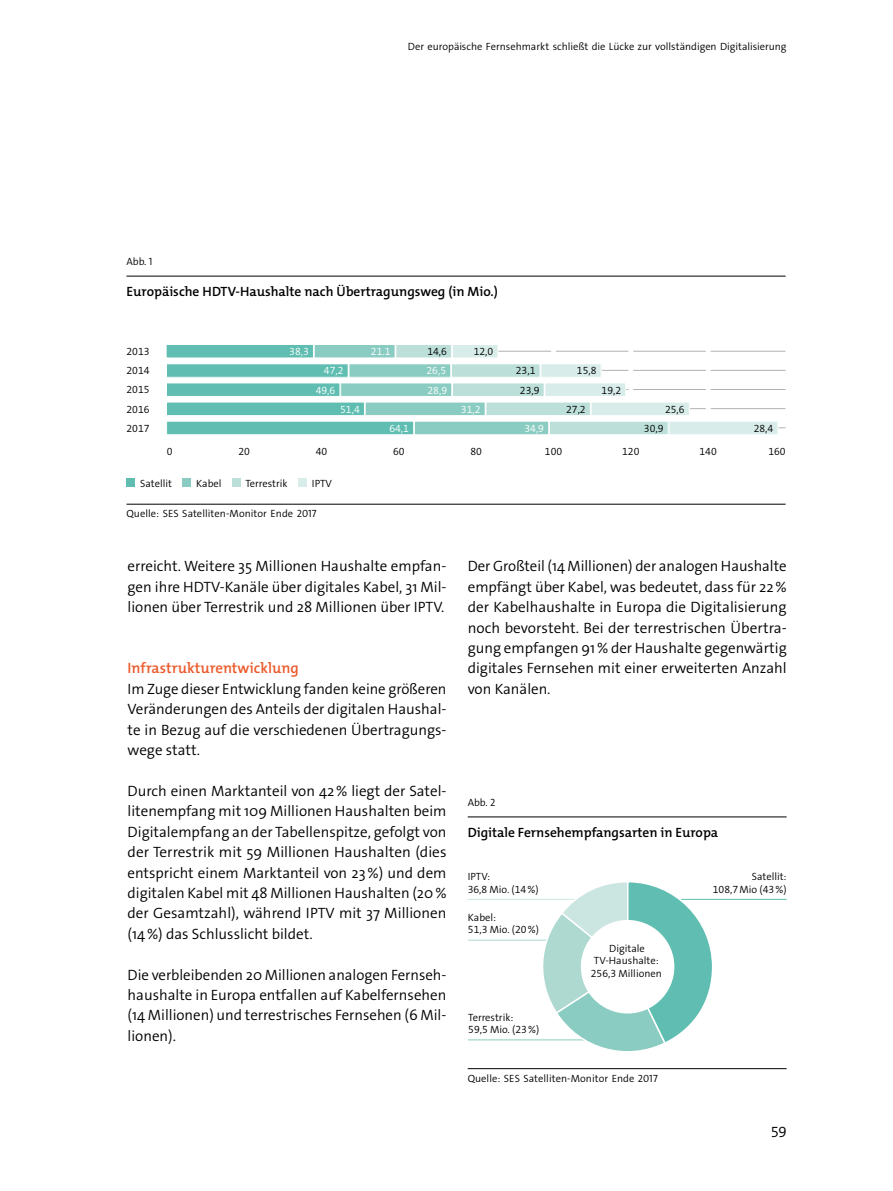
<style>
.page{position:relative;width:893px;height:1191px;background:#fff}
.page>*{position:absolute;margin:0;border:0;box-sizing:border-box;transform-origin:0 0}
.Fließtext{font:300 15px/20.4px "The Sans Os F";color:#000;text-align:justify}
.Zwischenüberschrift{font:600 15px "The Mix Os F";color:#eb5a2b}
.t1{font:600 13.5px "The Mix Os F";color:#000}
.Kolumnentitel_rechts{font:300 10.5px/12.6px "The Sans Os F";color:#000}
.t2{font:300 10.5px/19.2px "The Sans Os F";color:#fff}
</style>
<div class="page">
<hr style="left:478px;top:351px;width:73px;height:1px;background:#b1b2b3">
<hr style="left:556px;top:351px;width:73px;height:1px;background:#b1b2b3">
<hr style="left:633px;top:351px;width:73px;height:1px;background:#b1b2b3">
<hr style="left:710px;top:351px;width:75px;height:1px;background:#b1b2b3">
<hr style="left:556px;top:370px;width:73px;height:1px;background:#b1b2b3">
<hr style="left:633px;top:370px;width:73px;height:1px;background:#b1b2b3">
<hr style="left:710px;top:370px;width:75px;height:1px;background:#b1b2b3">
<hr style="left:556px;top:389px;width:73px;height:1px;background:#b1b2b3">
<hr style="left:633px;top:389px;width:73px;height:1px;background:#b1b2b3">
<hr style="left:710px;top:389px;width:75px;height:1px;background:#b1b2b3">
<hr style="left:633px;top:408px;width:73px;height:1px;background:#b1b2b3">
<hr style="left:710px;top:408px;width:75px;height:1px;background:#b1b2b3">
<hr style="left:710px;top:427px;width:75px;height:1px;background:#b1b2b3">
<hr style="left:126px;top:276px;width:660px;height:1px;background:#000">
<div style="left:166px;top:344px;width:147px;height:14px;background:#5fbeb1"></div>
<div style="left:166px;top:344px;width:148px;height:14px;border:1px solid #fff"></div>
<div style="left:314px;top:344px;width:81px;height:14px;background:#8accc1"></div>
<div style="left:314px;top:344px;width:81px;height:14px;border:1px solid #fff"></div>
<div style="left:396px;top:344px;width:56px;height:14px;background:#bce0d9"></div>
<div style="left:395px;top:344px;width:57px;height:14px;border:1px solid #fff"></div>
<div style="left:452px;top:344px;width:46px;height:14px;background:#d8ede9"></div>
<div style="left:452px;top:344px;width:46px;height:14px;border:1px solid #fff"></div>
<div style="left:166px;top:364px;width:182px;height:13px;background:#5fbeb1"></div>
<div style="left:166px;top:363px;width:183px;height:15px;border:1px solid #fff"></div>
<div style="left:166px;top:383px;width:174px;height:13px;background:#5fbeb1"></div>
<div style="left:166px;top:382px;width:174px;height:15px;border:1px solid #fff"></div>
<div style="left:166px;top:402px;width:198px;height:13px;background:#5fbeb1"></div>
<div style="left:166px;top:402px;width:199px;height:14px;border:1px solid #fff"></div>
<div style="left:167px;top:421px;width:247px;height:14px;background:#5fbeb1"></div>
<div style="left:166px;top:421px;width:248px;height:14px;border:1px solid #fff"></div>
<hr style="left:127px;top:504px;width:659px;height:1px;background:#000">
<div style="left:127px;top:478px;width:8px;height:8px;background:#5fbeb1"></div>
<div style="left:183px;top:478px;width:8px;height:8px;background:#8accc1"></div>
<div style="left:232px;top:478px;width:9px;height:8px;background:#bce0d9"></div>
<div style="left:298px;top:478px;width:9px;height:8px;background:#d8ede9"></div>
<div style="left:349px;top:364px;width:102px;height:13px;background:#8accc1"></div>
<div style="left:349px;top:363px;width:102px;height:15px;border:1px solid #fff"></div>
<div style="left:341px;top:383px;width:111px;height:13px;background:#8accc1"></div>
<div style="left:340px;top:382px;width:112px;height:15px;border:1px solid #fff"></div>
<div style="left:365px;top:402px;width:120px;height:13px;background:#8accc1"></div>
<div style="left:365px;top:402px;width:121px;height:14px;border:1px solid #fff"></div>
<div style="left:414px;top:421px;width:135px;height:14px;background:#8accc1"></div>
<div style="left:414px;top:421px;width:135px;height:14px;border:1px solid #fff"></div>
<div style="left:451px;top:364px;width:89px;height:13px;background:#bce0d9"></div>
<div style="left:451px;top:363px;width:89px;height:15px;border:1px solid #fff"></div>
<div style="left:452px;top:383px;width:92px;height:13px;background:#bce0d9"></div>
<div style="left:452px;top:382px;width:93px;height:15px;border:1px solid #fff"></div>
<div style="left:486px;top:402px;width:104px;height:13px;background:#bce0d9"></div>
<div style="left:486px;top:402px;width:105px;height:14px;border:1px solid #fff"></div>
<div style="left:549px;top:421px;width:119px;height:14px;background:#bce0d9"></div>
<div style="left:549px;top:421px;width:120px;height:14px;border:1px solid #fff"></div>
<div style="left:541px;top:364px;width:60px;height:13px;background:#d8ede9"></div>
<div style="left:540px;top:363px;width:61px;height:15px;border:1px solid #fff"></div>
<div style="left:545px;top:383px;width:81px;height:13px;background:#d8ede9"></div>
<div style="left:545px;top:382px;width:81px;height:15px;border:1px solid #fff"></div>
<div style="left:591px;top:402px;width:98px;height:13px;background:#d8ede9"></div>
<div style="left:591px;top:402px;width:99px;height:14px;border:1px solid #fff"></div>
<div style="left:669px;top:421px;width:109px;height:14px;background:#d8ede9"></div>
<div style="left:669px;top:421px;width:109px;height:14px;border:1px solid #fff"></div>
<hr style="left:468px;top:816px;width:319px;height:1px;background:#000">
<hr style="left:468px;top:1068px;width:319px;height:1px;background:#000">
<hr style="left:468px;top:899px;width:128px;height:1px;background:#cbe6e1">
<hr style="left:681px;top:899px;width:106px;height:1px;background:#5fbeb1">
<hr style="left:468px;top:939px;width:82px;height:1px;background:#add9d1">
<hr style="left:468px;top:1039px;width:170px;height:1px;background:#8accc1">
<svg style="left:536px;top:882px;width:178px;height:169px"></svg>
<div style="left:581px;top:920px;width:93px;height:93px;background:#fff;border-radius:50%"></div>
<p class="Kolumnentitel_rechts" style="left:408px;top:41px;width:380px">Der europäische Fernsehmarkt schließt die Lücke zur vollständigen Digitalisierung</p>
<p class="Kolumnentitel_rechts" style="left:126px;top:255px;width:28px">Abb. 1</p>
<p class="t1" style="left:126px;top:283px;width:373px">Europäische HDTV-Haushalte nach Übertragungsweg (in Mio.)</p>
<p class="Kolumnentitel_rechts" style="left:126px;top:342px;width:25px;line-height:19.2px;text-align:justify">2013<br>2014<br>2015<br>2016<br>2017</p>
<p class="t2" style="left:289px;top:342px;width:21px">38,3</p>
<p class="t2" style="left:371px;top:342px;width:21px">21.1</p>
<p class="Kolumnentitel_rechts" style="left:427px;top:345px;width:21px">14,6</p>
<p class="Kolumnentitel_rechts" style="left:474px;top:345px;width:21px">12,0</p>
<p class="t2" style="left:324px;top:361px;width:21px">47,2</p>
<p class="t2" style="left:316px;top:380px;width:21px">49,6</p>
<p class="t2" style="left:340px;top:399px;width:21px">51,4</p>
<p class="t2" style="left:389px;top:419px;width:21px">64,1</p>
<p class="t2" style="left:426px;top:361px;width:22px">26,5<br>28,9</p>
<p class="t2" style="left:461px;top:399px;width:21px">31,2</p>
<p class="Kolumnentitel_rechts" style="left:516px;top:361px;width:25px;line-height:19.2px;text-align:center">23,1<br>23,9</p>
<p class="t2" style="left:524px;top:419px;width:21px">34,9</p>
<p class="Kolumnentitel_rechts" style="left:577px;top:365px;width:21px">15,8</p>
<p class="Kolumnentitel_rechts" style="left:566px;top:403px;width:21px">27,2</p>
<p class="Kolumnentitel_rechts" style="left:602px;top:384px;width:21px">19,2</p>
<p class="Kolumnentitel_rechts" style="left:665px;top:403px;width:21px">25,6</p>
<p class="Kolumnentitel_rechts" style="left:644px;top:422px;width:21px">30,9</p>
<p class="Kolumnentitel_rechts" style="left:754px;top:422px;width:21px">28,4</p>
<p class="Kolumnentitel_rechts" style="left:167px;top:445px;width:7px">0</p>
<p class="Kolumnentitel_rechts" style="left:238px;top:445px;width:13px">20</p>
<p class="Kolumnentitel_rechts" style="left:316px;top:445px;width:13px">40</p>
<p class="Kolumnentitel_rechts" style="left:393px;top:445px;width:13px">60</p>
<p class="Kolumnentitel_rechts" style="left:470px;top:445px;width:13px">80</p>
<p class="Kolumnentitel_rechts" style="left:545px;top:445px;width:19px">100</p>
<p class="Kolumnentitel_rechts" style="left:622px;top:445px;width:19px">120</p>
<p class="Kolumnentitel_rechts" style="left:699px;top:445px;width:19px">140</p>
<p class="Kolumnentitel_rechts" style="left:768px;top:445px;width:19px">160</p>
<p class="Kolumnentitel_rechts" style="left:140px;top:477px;width:33px">Satellit</p>
<p class="Kolumnentitel_rechts" style="left:196px;top:477px;width:27px">Kabel</p>
<p class="Kolumnentitel_rechts" style="left:245px;top:477px;width:44px">Terrestrik</p>
<p class="Kolumnentitel_rechts" style="left:312px;top:477px;width:22px">IPTV</p>
<p class="Kolumnentitel_rechts" style="left:127px;top:507px;width:192px">Quelle: SES Satelliten-Monitor Ende 2017</p>
<p class="Fließtext" style="left:128px;top:556px;width:320px">erreicht. Weitere 35 Millionen Haushalte empfan&shy;gen ihre HDTV-Kanäle über digitales Kabel, 31 Mil&shy;lionen über Terrestrik und 28 Millionen über IPTV.</p>
<p class="Zwischenüberschrift" style="left:128px;top:659px;width:173px">Infrastrukturentwicklung</p>
<p class="Fließtext" style="left:128px;top:678px;width:320px">Im Zuge dieser Entwicklung fanden keine größeren Veränderungen des Anteils der digitalen Haushal&shy;te in Bezug auf die verschiedenen Übertragungs&shy;wege statt.</p>
<p class="Fließtext" style="left:128px;top:780px;width:320px">Durch einen Marktanteil von 42% liegt der Satel&shy;litenempfang mit 109 Millionen Haushalten beim Digitalempfang an der Tabellenspitze, gefolgt von der Terrestrik mit 59 Millionen Haushalten (dies entspricht einem Marktanteil von 23%) und dem digitalen Kabel mit 48 Millionen Haushalten (20% der Gesamtzahl), während IPTV mit 37 Millionen (14%) das Schlusslicht bildet.</p>
<p class="Fließtext" style="left:128px;top:964px;width:320px">Die verbleibenden 20 Millionen analogen Fernseh&shy;haushalte in Europa entfallen auf Kabelfernsehen (14 Millionen) und terrestrisches Fernsehen (6 Mil&shy;lionen).</p>
<p class="Fließtext" style="left:468px;top:556px;width:320px">Der Großteil (14 Millionen) der analogen Haushalte empfängt über Kabel, was bedeutet, dass für 22% der Kabelhaushalte in Europa die Digitalisierung noch bevorsteht. Bei der terrestrischen Übertra&shy;gung empfangen 91% der Haushalte gegenwärtig digitales Fernsehen mit einer erweiterten Anzahl von Kanälen.</p>
<p class="Kolumnentitel_rechts" style="left:468px;top:796px;width:29px">Abb. 2</p>
<p class="t1" style="left:468px;top:823px;width:252px">Digitale Fernsehempfangsarten in Europa</p>
<p class="Kolumnentitel_rechts" style="left:468px;top:870px;width:72px">IPTV:<br>36,8 Mio. (14%)</p>
<p class="Kolumnentitel_rechts" style="left:468px;top:911px;width:72px">Kabel:<br>51,3 Mio. (20%)</p>
<p class="Kolumnentitel_rechts" style="left:468px;top:1010px;width:72px">Terrestrik:<br>59,5 Mio. (23%)</p>
<p class="Kolumnentitel_rechts" style="left:591px;top:942px;width:72px;text-align:center">Digitale<br>TV-Haushalte:<br>256,3 Millionen</p>
<p class="Kolumnentitel_rechts" style="left:468px;top:1071px;width:192px">Quelle: SES Satelliten-Monitor Ende 2017</p>
<p class="Kolumnentitel_rechts" style="left:713px;top:870px;width:75px;text-align:right">Satellit:<br>108,7Mio (43%)</p>
<p class="Fließtext" style="left:771px;top:1122px;width:17px">59</p>
</div>
